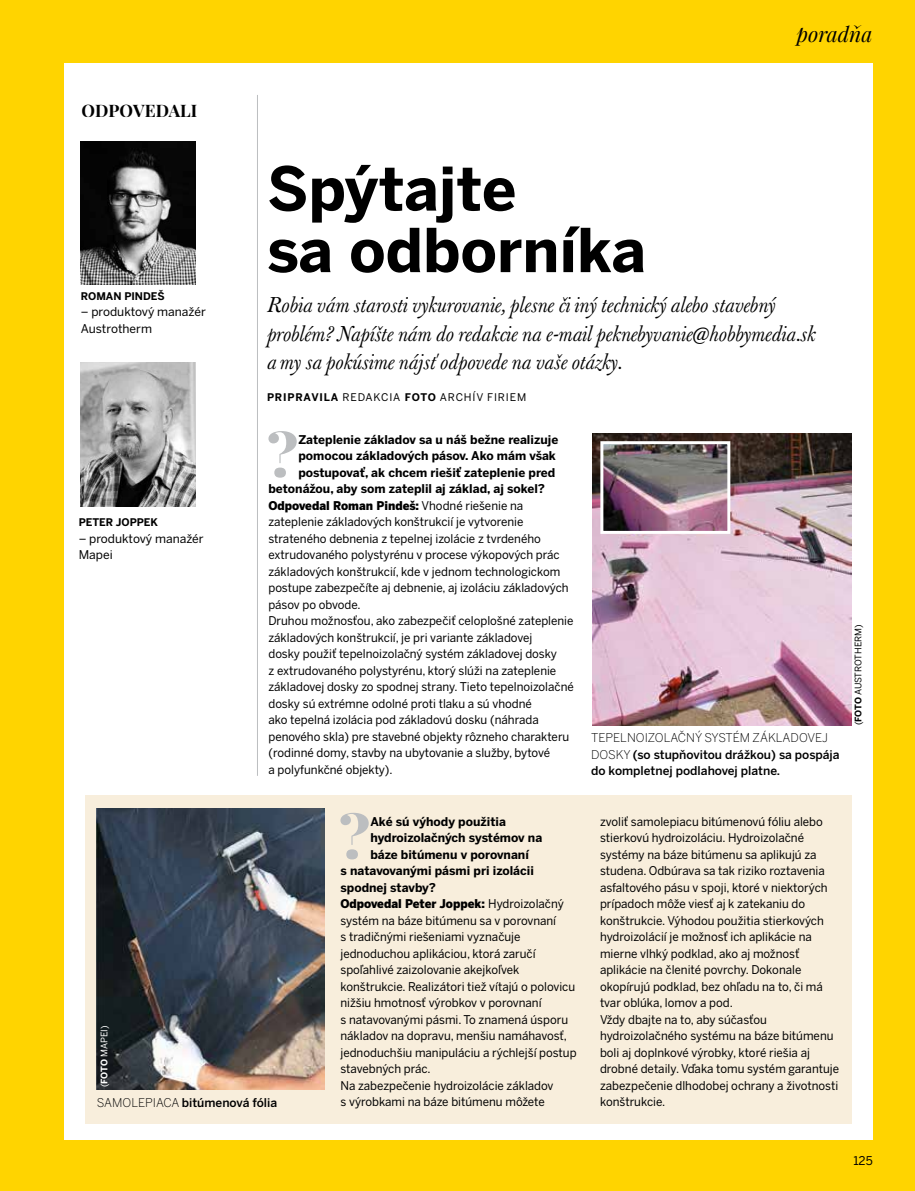
<style>
.page{position:relative;width:915px;height:1191px;background:#fff}
.page>*{position:absolute;margin:0;border:0;box-sizing:border-box;transform-origin:0 0}
.t1{font:700 59.85px/61.5px "Benton Sans";color:#000}
.t2{font:900 58.5px "Playfair Display";color:#bcbec0}
.t3{font:italic 21px/28.5px "Baskerville 120 Pro";letter-spacing:-.01em;color:#000}
.t4{font:italic 21px "Playfair Display";color:#000}
.t5{font:700 17.25px "Playfair Display";color:#000}
.t6{font:12px/16.5px "Benton Sans";color:#000;scale:.96 1}
.t7{font:700 12px "Benton Sans";color:#000}
.t8{font:500 12px/16.5px "Benton Sans";color:#000}
.t9{font:900 12px "Benton Sans";color:#000;scale:.96 1}
.t10{font:12px/16.5px "Benton Sans";color:#000}
.t11{font:10.5px "Benton Sans";letter-spacing:.08em;color:#000}
.t12{font:700 10.5px "Benton Sans";color:#000}
.t13{font:9px "Benton Sans";letter-spacing:-.005em;color:#000}
.t14{font:9px "Benton Sans";color:#fff}
.s1{font-weight:700}
.s2{font-weight:400}
.s3{font-weight:300}
</style>
<div class="page">
<div style="left:0;top:0;width:914px;height:1191px;background:#ffd400"></div>
<div style="left:64px;top:64px;width:808px;height:1076px;background:#fff"></div>
<hr style="left:257px;top:95px;width:1px;height:681px;background:#bcbec0">
<div style="left:85px;top:796px;width:766px;height:328px;background:#f8eedc"></div>
<img style="left:81px;top:141px;width:115px;height:144px">
<img style="left:81px;top:362px;width:115px;height:144px">
<img style="left:96px;top:808px;width:229px;height:281px">
<img style="left:592px;top:434px;width:259px;height:291px">
<img style="left:604px;top:445px;width:122px;height:85px">
<div style="left:600px;top:441px;width:130px;height:93px;border:3px solid #fff"></div>
<h3 class="t5" style="left:81px;top:100px;width:117px">ODPOVEDALI</h3>
<p class="t12" style="left:81px;top:289px;width:85px">ROMAN PINDEŠ</p>
<p class="t10" style="left:81px;top:303px;width:126px">– produktový manažér<br>Austrotherm</p>
<h3 class="t4" style="left:796px;top:20px;width:77px">poradňa</h3>
<h1 class="t1" style="left:267px;top:159px;width:380px">Spýtajte<br>sa odborníka</h1>
<h3 class="t3" style="left:267px;top:291px;width:550px">Robia vám starosti vykurovanie, plesne či iný technický alebo stavebný problém? Napíšte nám do redakcie na e-mail peknebyvanie@hobbymedia.sk a my sa pokúsime nájsť odpovede na vaše otázky.</h3>
<p class="t11" style="left:267px;top:391px;width:261px"><span class="s1">PRIPRAVILA</span> REDAKCIA <span class="s1">FOTO</span> ARCHÍV FIRIEM</p>
<h2 class="t2" style="left:267px;top:417px;width:33px">?</h2>
<p class="t7" style="left:298px;top:432px;width:261px">Zateplenie základov sa u náš bežne realizuje</p>
<p class="t7" style="left:298px;top:448px;width:259px">pomocou základových pásov. Ako mám však</p>
<p class="t7" style="left:298px;top:465px;width:258px">postupovať, ak chcem riešiť zateplenie pred</p>
<p class="t7" style="left:268px;top:481px;width:278px">betonážou, aby som zateplil aj základ, aj sokel?</p>
<p class="t9" style="left:268px;top:498px;width:267px">Odpovedal Roman Pindeš: <span class="s2">Vhodné riešenie na</span></p>
<p class="t6" style="left:268px;top:514px;width:267px">zateplenie základových konštrukcií je vytvorenie</p>
<p class="t6" style="left:268px;top:530px;width:285px">strateného debnenia z tepelnej izolácie z tvrdeného</p>
<p class="t6" style="left:268px;top:547px;width:305px">extrudovaného polystyrénu v procese výkopových prác</p>
<p class="t6" style="left:268px;top:563px;width:305px">základových konštrukcií, kde v jednom technologickom</p>
<p class="t6" style="left:268px;top:580px;width:314px">postupe zabezpečíte aj debnenie, aj izoláciu základových</p>
<p class="t6" style="left:268px;top:596px;width:98px">pásov po obvode.</p>
<p class="t6" style="left:268px;top:613px;width:319px">Druhou možnosťou, ako zabezpečiť celoplošné zateplenie</p>
<p class="t6" style="left:268px;top:629px;width:276px">základových konštrukcií, je pri variante základovej</p>
<p class="t6" style="left:268px;top:646px;width:302px">dosky použiť tepelnoizolačný systém základovej dosky</p>
<p class="t6" style="left:268px;top:662px;width:301px">z extrudovaného polystyrénu, ktorý slúži na zateplenie</p>
<p class="t6" style="left:268px;top:679px;width:319px">základovej dosky zo spodnej strany. Tieto tepelnoizolačné</p>
<p class="t6" style="left:268px;top:695px;width:276px">dosky sú extrémne odolné proti tlaku a sú vhodné</p>
<p class="t6" style="left:268px;top:712px;width:283px">ako tepelná izolácia pod základovú dosku (náhrada</p>
<p class="t6" style="left:268px;top:728px;width:315px">penového skla) pre stavebné objekty rôzneho charakteru</p>
<p class="t6" style="left:268px;top:745px;width:295px">(rodinné domy, stavby na ubytovanie a služby, bytové</p>
<p class="t6" style="left:268px;top:761px;width:131px">a polyfunkčné objekty).</p>
<h2 class="t2" style="left:338px;top:799px;width:33px">?</h2>
<p class="t7" style="left:370px;top:813px;width:137px">Aké sú výhody použitia</p>
<p class="t12" style="left:79px;top:516px;width:81px">PETER JOPPEK</p>
<p class="t10" style="left:79px;top:530px;width:126px">– produktový manažér<br>Mapei</p>
<p class="t7" style="left:370px;top:830px;width:173px">hydroizolačných systémov na</p>
<p class="t7" style="left:370px;top:846px;width:160px">báze bitúmenu v porovnaní</p>
<p class="t7" style="left:340px;top:863px;width:195px">s natavovanými pásmi pri izolácii</p>
<p class="t7" style="left:340px;top:879px;width:97px">spodnej stavby?</p>
<p class="t9" style="left:340px;top:896px;width:234px">Odpovedal Peter Joppek: <span class="s2">Hydroizolačný</span></p>
<p class="t6" style="left:340px;top:912px;width:226px">systém na báze bitúmenu sa v porovnaní</p>
<p class="t6" style="left:340px;top:928px;width:189px">s tradičnými riešeniami vyznačuje</p>
<p class="t6" style="left:340px;top:945px;width:205px">jednoduchou aplikáciou, ktorá zaručí</p>
<p class="t6" style="left:340px;top:961px;width:188px">spoľahlivé zaizolovanie akejkoľvek</p>
<p class="t6" style="left:340px;top:978px;width:246px">konštrukcie. Realizátori tiež vítajú o polovicu</p>
<p class="t6" style="left:340px;top:994px;width:211px">nižšiu hmotnosť výrobkov v porovnaní</p>
<p class="t6" style="left:340px;top:1011px;width:238px">s natavovanými pásmi. To znamená úsporu</p>
<p class="t6" style="left:340px;top:1027px;width:237px">nákladov na dopravu, menšiu namáhavosť,</p>
<p class="t6" style="left:340px;top:1044px;width:247px">jednoduchšiu manipuláciu a rýchlejší postup</p>
<p class="t6" style="left:340px;top:1060px;width:95px">stavebných prác.</p>
<p class="t6" style="left:340px;top:1077px;width:223px">Na zabezpečenie hydroizolácie základov</p>
<p class="t6" style="left:340px;top:1093px;width:214px">s výrobkami na báze bitúmenu môžete</p>
<p class="t14" style="left:99px;top:1087px;width:62px;rotate:-90deg">)<span class="s1">FOTO</span> MAPEI(</p>
<p class="t8" style="left:97px;top:1094px;width:182px"><span class="s3">SAMOLEPIACA</span> bitúmenová fólia</p>
<p class="t8" style="left:590px;top:730px;width:250px"><span class="s3">TEPELNOIZOLAČNÝ SYSTÉM ZÁKLADOVEJ<br>DOSKY</span> (so stupňovitou drážkou) sa pospája do kompletnej podlahovej platne.</p>
<p class="t6" style="left:599px;top:813px;width:250px">zvoliť samolepiacu bitúmenovú fóliu alebo stierkovú hydroizoláciu. Hydroizolačné systémy na báze bitúmenu sa aplikujú za studena. Odbúrava sa tak riziko roztavenia asfaltového pásu v spoji, ktoré v niektorých prípadoch môže viesť aj k zatekaniu do konštrukcie. Výhodou použitia stierkových hydroizolácií je možnosť ich aplikácie na mierne vlhký podklad, ako aj možnosť aplikácie na členité povrchy. Dokonale okopírujú podklad, bez ohľadu na to, či má tvar oblúka, lomov a pod.<br>Vždy dbajte na to, aby súčasťou hydroizolačného systému na báze bitúmenu boli aj doplnkové výrobky, ktoré riešia aj drobné detaily. Vďaka tomu systém garantuje zabezpečenie dlhodobej ochrany a životnosti konštrukcie.</p>
<p class="t13" style="left:852px;top:725px;width:101px;rotate:-90deg">)<span class="s1">FOTO</span> AUSTROTHERM(</p>
<p class="t10" style="left:853px;top:1152px;width:21px">125</p>
</div>
